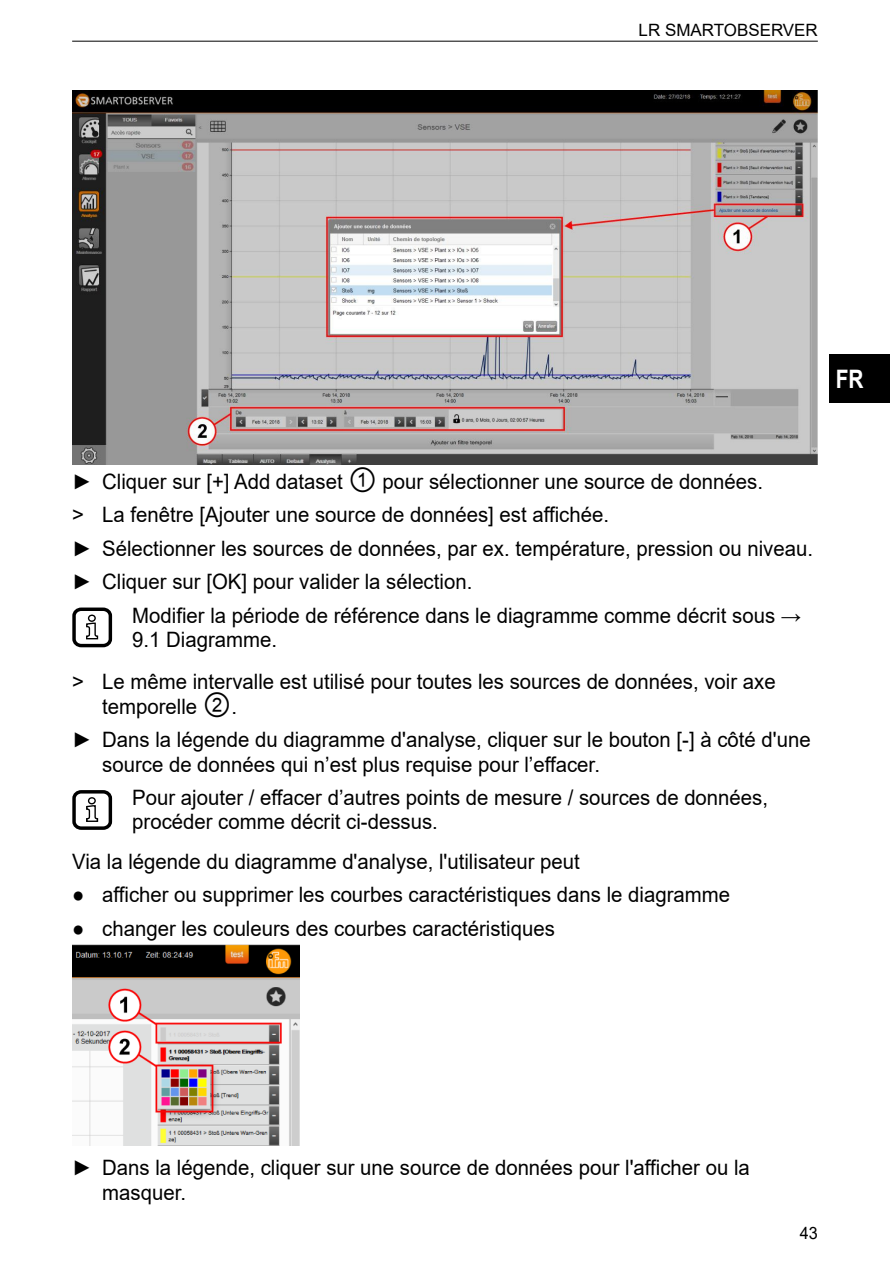
<style>
.page{position:relative;width:890px;height:1263px;background:#fff}
.page>*{position:absolute;margin:0;border:0;box-sizing:border-box;transform-origin:0 0}
.t1{font:700 25.5px "Arial";color:#fff;scale:.82 1}
.t2{font:21.15px/33.5px "Arial";color:#000;scale:.96 1}
.t3{font:16.95px "Arial";color:#000}
.t4{font:16.95px "Arial";color:#000;scale:.96 1}
.s1{font-family:"Arial Unicode MS";font-size:29.7px}
</style>
<div class="page">
<div style="left:830px;top:355px;width:60px;height:48px;background:#000"></div>
<hr style="left:72px;top:41px;width:746px;height:1px;background:#000">
<img style="left:72px;top:90px;width:746px;height:374px">
<div style="left:72px;top:607px;width:40px;height:40px;border:3px solid #000;border-radius:7px"></div>
<svg style="left:86px;top:614px;width:13px;height:26px"></svg>
<div style="left:72px;top:790px;width:40px;height:40px;border:3px solid #000;border-radius:7px"></div>
<svg style="left:86px;top:797px;width:13px;height:25px"></svg>
<img style="left:72px;top:945px;width:228px;height:200px">
<p class="t3" style="left:639px;top:19px;width:181px">LR SMARTOBSERVER</p>
<p class="t1" style="left:836px;top:361px;width:35px">FR</p>
<p class="t2" style="left:72px;top:464px;width:770px">► Cliquer sur [+] Add dataset <span class="s1">①</span> pour sélectionner une source de données.<br>&gt; La fenêtre [Ajouter une source de données] est affichée.<br>► Sélectionner les sources de données, par ex. température, pression ou niveau. ► Cliquer sur [OK] pour valider la sélection.</p>
<p class="t2" style="left:132px;top:598px;width:698px">Modifier la période de référence dans le diagramme comme décrit sous →</p>
<p class="t2" style="left:72px;top:618px;width:734px;line-height:42.5px;text-indent:60px">9. 1 Diagramme.<br>&gt; Le même intervalle est utilisé pour toutes les sources de données, voir axe</p>
<p class="t2" style="left:72px;top:689px;width:771px;text-indent:30px">temporelle <span class="s1">②</span>.<br>► Dans la légende du diagramme d'analyse, cliquer sur le bouton [-] à côté d'une</p>
<p class="t2" style="left:132px;top:747px;width:664px;text-indent:-30px">source de données qui n’est plus requise pour l’effacer.<br>Pour ajouter / effacer d’autres points de mesure / sources de données,</p>
<p class="t2" style="left:72px;top:802px;width:530px;line-height:39.5px;text-indent:60px">procéder comme décrit ci-dessus.<br>Via la légende du diagramme d'analyse, l'utilisateur peut</p>
<p class="t2" style="left:72px;top:878px;width:687px">● afficher ou supprimer les courbes caractéristiques dans le diagramme</p>
<p class="t2" style="left:72px;top:911px;width:504px">● changer les couleurs des courbes caractéristiques</p>
<p class="t2" style="left:102px;top:1156px;width:676px;line-height:24.5px;text-indent:-30px">► Dans la légende, cliquer sur une source de données pour l'afficher ou la masquer.</p>
<p class="t4" style="left:800px;top:1221px;width:20px">43</p>
</div>
